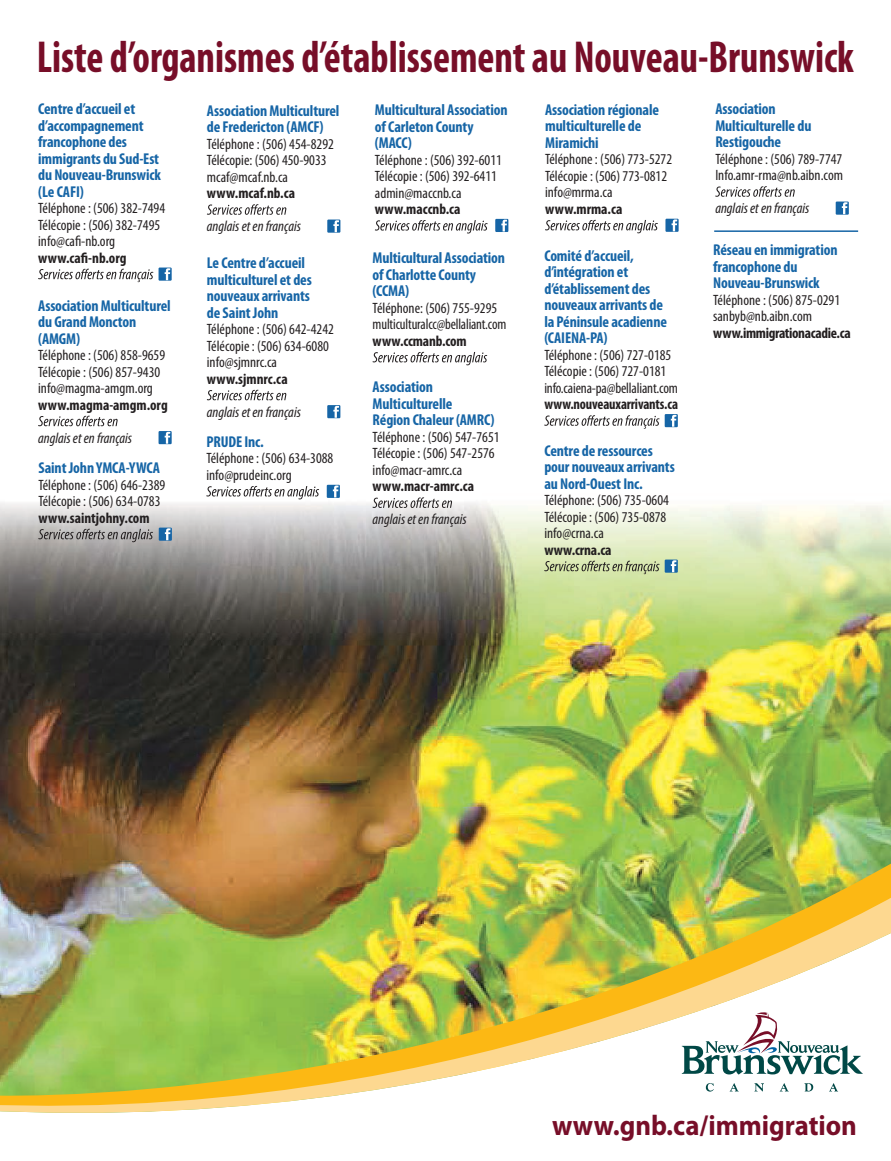
<style>
.page{position:relative;width:891px;height:1161px;background:#fff}
.page>*{position:absolute;margin:0;border:0;box-sizing:border-box;transform-origin:0 0}
.t1{font:700 condensed 45px "Myriad Pro";color:#770e28;scale:.9 1}
.t2{font:700 28.5px "Myriad Pro";color:#770e28;scale:.94 1}
.t3{font:700 condensed 15.75px/16.5px "Myriad Pro";letter-spacing:-.01em;color:#1665a6}
.t4{font:condensed 15px/16.5px "Myriad Pro";color:#231f20}
.t5{font:700 condensed 15px "Myriad Pro";color:#231f20}
.t6{font:italic condensed 15px "Myriad Pro";color:#231f20}
.t7{font:700 condensed 15px "Myriad Pro";color:#231f20;scale:.95 1}
.t8{font:700 condensed 15px "Myriad Pro";letter-spacing:-.025em;color:#231f20}
</style>
<div class="page">
<img style="left:0;top:351px;width:891px;height:497px">
<img style="left:0;top:367px;width:891px;height:273px">
<img style="left:0;top:848px;width:891px;height:265px">
<svg style="left:682px;top:1012px;width:181px;height:63px"></svg>
<svg style="left:706px;top:1083px;width:8px;height:9px"></svg>
<svg style="left:730px;top:1083px;width:9px;height:9px"></svg>
<svg style="left:754px;top:1083px;width:10px;height:9px"></svg>
<svg style="left:780px;top:1083px;width:9px;height:9px"></svg>
<svg style="left:804px;top:1083px;width:9px;height:9px"></svg>
<svg style="left:829px;top:1083px;width:9px;height:9px"></svg>
<svg style="left:207px;top:204px;width:79px;height:11px"></svg>
<div style="left:327px;top:220px;width:13px;height:13px;background:#1665a6"></div>
<svg style="left:333px;top:220px;width:6px;height:12px"></svg>
<svg style="left:38px;top:416px;width:80px;height:10px"></svg>
<div style="left:159px;top:431px;width:13px;height:13px;background:#1665a6"></div>
<svg style="left:165px;top:432px;width:5px;height:12px"></svg>
<svg style="left:38px;top:269px;width:115px;height:13px"></svg>
<div style="left:159px;top:268px;width:13px;height:13px;background:#1665a6"></div>
<svg style="left:165px;top:268px;width:5px;height:12px"></svg>
<svg style="left:207px;top:390px;width:79px;height:10px"></svg>
<div style="left:327px;top:405px;width:13px;height:13px;background:#1665a6"></div>
<svg style="left:333px;top:406px;width:6px;height:12px"></svg>
<svg style="left:38px;top:529px;width:115px;height:13px"></svg>
<div style="left:159px;top:528px;width:13px;height:13px;background:#1665a6"></div>
<svg style="left:165px;top:528px;width:6px;height:12px"></svg>
<svg style="left:206px;top:486px;width:113px;height:13px"></svg>
<div style="left:327px;top:485px;width:13px;height:13px;background:#1665a6"></div>
<svg style="left:333px;top:486px;width:6px;height:11px"></svg>
<svg style="left:375px;top:220px;width:113px;height:14px"></svg>
<div style="left:495px;top:219px;width:13px;height:13px;background:#1665a6"></div>
<svg style="left:501px;top:220px;width:6px;height:12px"></svg>
<svg style="left:373px;top:352px;width:114px;height:13px"></svg>
<svg style="left:373px;top:497px;width:79px;height:11px"></svg>
<svg style="left:545px;top:220px;width:113px;height:13px"></svg>
<div style="left:665px;top:219px;width:14px;height:13px;background:#1665a6"></div>
<svg style="left:672px;top:219px;width:5px;height:12px"></svg>
<svg style="left:544px;top:415px;width:116px;height:14px"></svg>
<div style="left:665px;top:414px;width:13px;height:13px;background:#1665a6"></div>
<svg style="left:671px;top:415px;width:6px;height:12px"></svg>
<svg style="left:544px;top:561px;width:116px;height:13px"></svg>
<div style="left:665px;top:560px;width:13px;height:13px;background:#1665a6"></div>
<svg style="left:671px;top:560px;width:6px;height:12px"></svg>
<svg style="left:715px;top:186px;width:80px;height:11px"></svg>
<div style="left:836px;top:202px;width:13px;height:13px;background:#1665a6"></div>
<svg style="left:842px;top:202px;width:6px;height:12px"></svg>
<hr style="left:714px;top:230px;width:144px;height:2px;background:#1665a6">
<h1 class="t1" style="left:37px;top:29px;width:909px">Liste d’organismes d’établissement au Nouveau-Brunswick</h1>
<p class="t3" style="left:38px;top:100px;width:124px">Centre d’accueil et d’accompagnement francophone des immigrants du Sud-Est du Nouveau-Brunswick (Le CAFI)</p>
<p class="t4" style="left:38px;top:200px;width:128px">Téléphone : (506) 382-7494<br>Télécopie : (506) 382-7495 info@cafi-nb.org</p>
<p class="t5" style="left:38px;top:248px;width:90px">www.cafi-nb.org</p>
<p class="t3" style="left:207px;top:254px;width:106px">Le Centre d’accueil multiculturel et des nouveaux arrivants de Saint John</p>
<p class="t4" style="left:207px;top:321px;width:128px">Téléphone : (506) 642-4242<br>Télécopie : (506) 634-6080 info@sjmnrc.ca</p>
<p class="t5" style="left:207px;top:369px;width:82px">www.sjmnrc.ca</p>
<p class="t6" style="left:207px;top:403px;width:96px">anglais et en français</p>
<p class="t3" style="left:207px;top:102px;width:134px">Association Multiculturel de Fredericton (AMCF)</p>
<p class="t4" style="left:207px;top:135px;width:128px">Téléphone : (506) 454-8292<br>Télécopie: (506) 450-9033 mcaf@mcaf.nb.ca</p>
<p class="t5" style="left:207px;top:184px;width:90px">www.mcaf.nb.ca</p>
<p class="t6" style="left:207px;top:217px;width:96px">anglais et en français</p>
<p class="t3" style="left:38px;top:297px;width:134px">Association Multiculturel du Grand Moncton (AMGM)</p>
<p class="t4" style="left:38px;top:347px;width:128px">Téléphone : (506) 858-9659<br>Télécopie : (506) 857-9430 info@magma-amgm.org</p>
<p class="t5" style="left:38px;top:395px;width:131px">www.magma-amgm.org</p>
<p class="t6" style="left:38px;top:429px;width:96px">anglais et en français</p>
<p class="t3" style="left:206px;top:433px;width:59px">PRUDE Inc.</p>
<p class="t4" style="left:206px;top:450px;width:128px">Téléphone : (506) 634-3088 info@prudeinc.org</p>
<p class="t3" style="left:38px;top:459px;width:123px">Saint John YMCA-YWCA</p>
<p class="t4" style="left:38px;top:476px;width:128px">Téléphone : (506) 646-2389<br>Télécopie : (506) 634-0783</p>
<p class="t5" style="left:38px;top:508px;width:113px">www.saintjohny.com</p>
<p class="t3" style="left:375px;top:101px;width:134px">Multicultural Association of Carleton County (MACC)</p>
<p class="t4" style="left:375px;top:151px;width:128px">Téléphone : (506) 392-6011<br>Télécopie : (506) 392-6411 admin@maccnb.ca</p>
<p class="t5" style="left:375px;top:200px;width:87px">www.maccnb.ca</p>
<p class="t3" style="left:373px;top:250px;width:134px">Multicultural Association of Charlotte County (CCMA)</p>
<p class="t4" style="left:373px;top:299px;width:135px">Téléphone: (506) 755-9295 multiculturalcc@bellaliant.com</p>
<p class="t5" style="left:373px;top:331px;width:95px">www.ccmanb.com</p>
<p class="t3" style="left:373px;top:379px;width:123px">Association<br>Multiculturelle<br>Région Chaleur (AMRC)</p>
<p class="t4" style="left:373px;top:428px;width:128px">Téléphone : (506) 547-7651<br>Télécopie : (506) 547-2576 info@macr-amrc.ca</p>
<p class="t5" style="left:373px;top:477px;width:103px">www.macr-amrc.ca</p>
<p class="t6" style="left:373px;top:510px;width:96px">anglais et en français</p>
<p class="t3" style="left:545px;top:101px;width:115px">Association régionale multiculturelle de<br>Miramichi</p>
<p class="t4" style="left:545px;top:151px;width:128px">Téléphone : (506) 773-5272<br>Télécopie : (506) 773-0812 info@mrma.ca</p>
<p class="t5" style="left:545px;top:199px;width:79px">www.mrma.ca</p>
<p class="t3" style="left:544px;top:247px;width:124px">Comité d’accueil, d’intégration et d’établissement des nouveaux arrivants de la Péninsule acadienne (CAIENA-PA)</p>
<p class="t4" style="left:544px;top:346px;width:135px">Téléphone : (506) 727-0185<br>Télécopie : (506) 727-0181 info.caiena-pa@bellaliant.com</p>
<p class="t7" style="left:544px;top:395px;width:142px">www.nouveauxarrivants.ca</p>
<p class="t3" style="left:544px;top:442px;width:132px">Centre de ressources pour nouveaux arrivants au Nord-Ouest Inc.</p>
<p class="t4" style="left:544px;top:492px;width:126px">Téléphone: (506) 735-0604<br>Télécopie : (506) 735-0878 info@crna.ca</p>
<p class="t5" style="left:544px;top:540px;width:69px">www.crna.ca</p>
<p class="t3" style="left:715px;top:100px;width:98px">Association<br>Multiculturelle du<br>Restigouche</p>
<p class="t4" style="left:715px;top:150px;width:129px">Téléphone : (506) 789-7747<br>Info.amr-rma@nb.aibn.com</p>
<p class="t6" style="left:715px;top:199px;width:96px">anglais et en français</p>
<p class="t3" style="left:713px;top:241px;width:126px">Réseau en immigration francophone du<br>Nouveau-Brunswick</p>
<p class="t4" style="left:713px;top:291px;width:128px">Téléphone : (506) 875-0291 sanbyb@nb.aibn.com</p>
<p class="t8" style="left:713px;top:323px;width:139px">www.immigrationacadie.ca</p>
<h2 class="t2" style="left:552px;top:1107px;width:326px">www.gnb.ca/immigration</h2>
</div>
